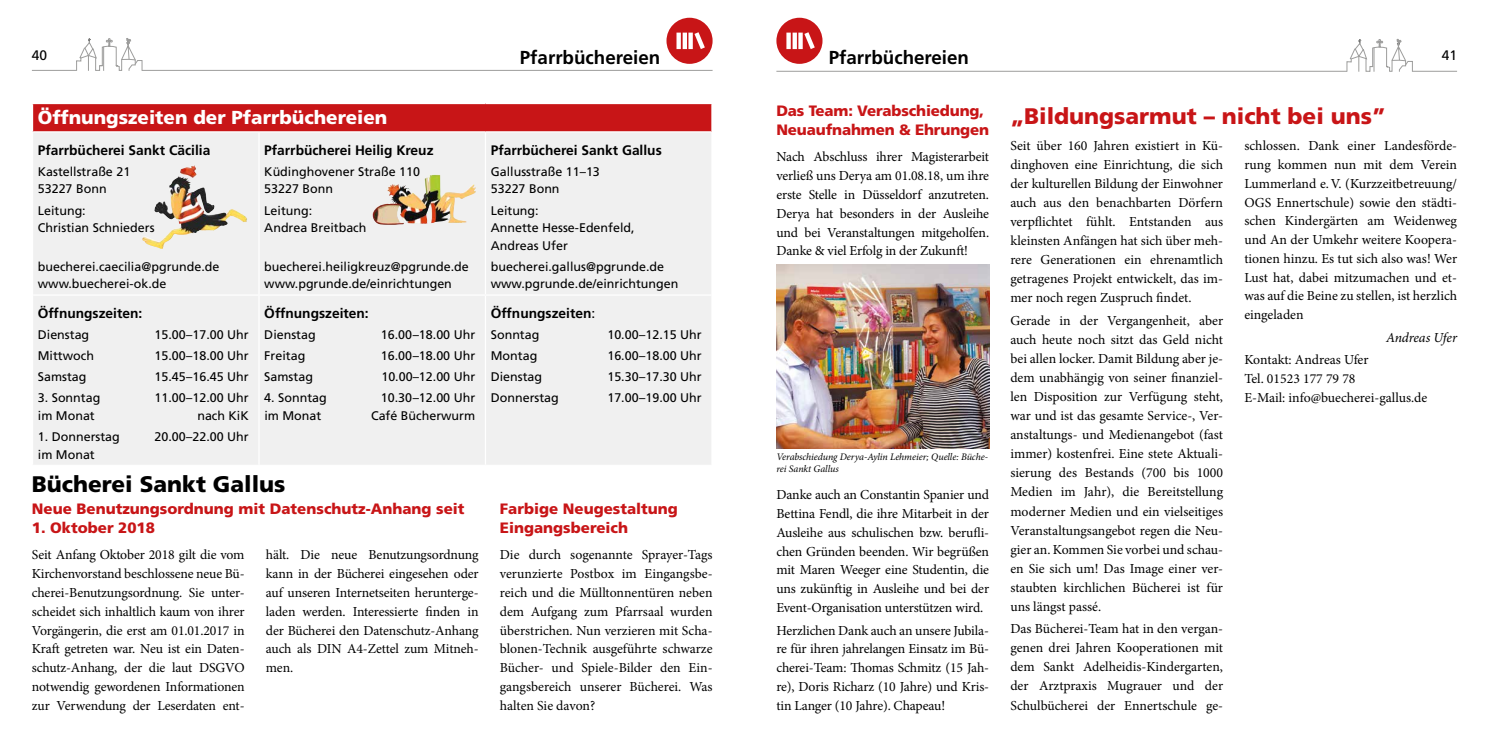
<style>
.page{position:relative;width:1489px;height:745px;background:#fff}
.page>*{position:absolute;margin:0;border:0;box-sizing:border-box;transform-origin:0 0}
.t1{font:900 22.5px "Frutiger";color:#c81517}
.t2{font:900 22.5px "Frutiger";color:#000}
.t3{font:900 18.75px "Frutiger";color:#fff}
.t4{font:700 18.75px "Frutiger";color:#000}
.t5{font:900 15px/18.8px "Frutiger";color:#c81517}
.t6{font:13.75px/18.8px "Minion Pro";letter-spacing:-.005em;color:#000;text-align:justify}
.t7{font:700 13.75px "Frutiger";color:#000}
.t8{font:italic 13.75px "Minion Pro";letter-spacing:-.01em;color:#000}
.t9{font:13.75px "Frutiger";color:#000}
.t10{font:12.5px/17.5px "Frutiger";color:#000}
.t11{font:italic 10px/12px "Minion Pro";letter-spacing:-.005em;color:#000}
.s1{font-weight:400}
</style>
<div class="page">
<img style="left:777px;top:265px;width:212px;height:183px">
<svg style="left:32px;top:18px;width:680px;height:53px"></svg>
<svg style="left:776px;top:18px;width:680px;height:54px"></svg>
<div style="left:33px;top:103px;width:679px;height:29px;background:#c81517"></div>
<div style="left:33px;top:133px;width:678px;height:331px;background:#f0f0f0"></div>
<hr style="left:32px;top:103px;width:227px;height:1px;background:#fff">
<hr style="left:259px;top:103px;width:226px;height:1px;background:#fff">
<hr style="left:485px;top:103px;width:227px;height:1px;background:#fff">
<svg style="left:711px;top:104px;width:1px;height:28px"></svg>
<hr style="left:33px;top:131px;width:226px;height:1px;background:#fff">
<hr style="left:259px;top:131px;width:226px;height:1px;background:#fff">
<hr style="left:258px;top:132px;width:1px;height:162px;background:#fff">
<hr style="left:485px;top:131px;width:226px;height:1px;background:#fff">
<hr style="left:485px;top:132px;width:1px;height:162px;background:#fff">
<hr style="left:33px;top:294px;width:226px;height:1px;background:#fff">
<hr style="left:259px;top:294px;width:226px;height:1px;background:#fff">
<hr style="left:258px;top:295px;width:1px;height:169px;background:#fff">
<hr style="left:485px;top:294px;width:226px;height:1px;background:#fff">
<hr style="left:485px;top:295px;width:1px;height:169px;background:#fff">
<img style="left:387px;top:174px;width:53px;height:26px">
<img style="left:142px;top:165px;width:93px;height:84px">
<p class="t9" style="left:32px;top:47px;width:17px">40</p>
<h2 class="t4" style="left:520px;top:46px;width:142px">Pfarrbüchereien</h2>
<h2 class="t4" style="left:828px;top:46px;width:142px">Pfarrbüchereien</h2>
<p class="t9" style="left:1441px;top:47px;width:17px">41</p>
<h2 class="t3" style="left:38px;top:106px;width:351px">Öffnungszeiten der Pfarrbüchereien</h2>
<p class="t7" style="left:38px;top:141px;width:174px">Pfarrbücherei Sankt Cäcilia</p>
<p class="t10" style="left:38px;top:162px;width:94px">Kastellstraße 21<br>53227 Bonn</p>
<p class="t10" style="left:38px;top:201px;width:118px">Leitung:<br>Christian Schnieders</p>
<p class="t10" style="left:38px;top:257px;width:183px">buecherei.caecilia@pgrunde.de www.buecherei-ok.de</p>
<p class="t7" style="left:264px;top:141px;width:171px">Pfarrbücherei Heilig Kreuz</p>
<p class="t10" style="left:264px;top:162px;width:157px">Küdinghovener Straße 110<br>53227 Bonn</p>
<p class="t10" style="left:264px;top:201px;width:104px">Leitung:<br>Andrea Breitbach</p>
<p class="t10" style="left:264px;top:257px;width:206px">buecherei.heiligkreuz@pgrunde.de www.pgrunde.de/einrichtungen</p>
<p class="t7" style="left:38px;top:305px;width:106px">Öffnungszeiten:</p>
<p class="t10" style="left:38px;top:326px;width:53px">Dienstag</p>
<p class="t10" style="left:154px;top:326px;width:96px">15.00–17.00 Uhr</p>
<p class="t10" style="left:38px;top:347px;width:58px">Mittwoch</p>
<p class="t10" style="left:154px;top:347px;width:96px">15.00–18.00 Uhr</p>
<p class="t10" style="left:38px;top:368px;width:50px">Samstag</p>
<p class="t10" style="left:154px;top:368px;width:96px">15.45–16.45 Uhr</p>
<p class="t10" style="left:38px;top:389px;width:64px">3. Sonntag</p>
<p class="t10" style="left:154px;top:389px;width:96px">11.00–12.00 Uhr</p>
<p class="t10" style="left:38px;top:406px;width:58px">im Monat</p>
<p class="t10" style="left:197px;top:406px;width:53px">nach KiK</p>
<p class="t10" style="left:38px;top:427px;width:83px">1. Donnerstag</p>
<p class="t10" style="left:154px;top:427px;width:96px">20.00–22.00 Uhr</p>
<p class="t10" style="left:38px;top:445px;width:58px">im Monat</p>
<p class="t7" style="left:264px;top:305px;width:106px">Öffnungszeiten:</p>
<p class="t10" style="left:264px;top:326px;width:53px">Dienstag</p>
<p class="t10" style="left:381px;top:326px;width:96px">16.00–18.00 Uhr</p>
<p class="t10" style="left:264px;top:347px;width:42px">Freitag</p>
<p class="t10" style="left:381px;top:347px;width:96px">16.00–18.00 Uhr</p>
<p class="t10" style="left:264px;top:368px;width:50px">Samstag</p>
<p class="t10" style="left:381px;top:368px;width:95px">10.00–12.00 Uhr</p>
<p class="t10" style="left:264px;top:389px;width:64px">4. Sonntag</p>
<p class="t10" style="left:381px;top:389px;width:96px">10.30–12.00 Uhr</p>
<p class="t10" style="left:264px;top:406px;width:58px">im Monat</p>
<p class="t10" style="left:371px;top:406px;width:106px">Café Bücherwurm</p>
<h1 class="t2" style="left:32px;top:470px;width:255px">Bücherei Sankt Gallus</h1>
<p class="t5" style="left:32px;top:499px;width:434px">Neue Benutzungsordnung mit Datenschutz-Anhang seit</p>
<p class="t5" style="left:32px;top:518px;width:125px">1. Oktober 2018</p>
<p class="t6" style="left:32px;top:545px;width:214px">Seit Anfang Oktober 2018 gilt die vom Kirchenvorstand beschlossene neue Bü&shy;cherei-Benutzungsordnung. Sie unter&shy;scheidet sich inhaltlich kaum von ihrer Vorgängerin, die erst am 01.01.2017 in Kraft getreten war. Neu ist ein Daten&shy;schutz-Anhang, der die laut DSGVO notwendig gewordenen Informationen zur Verwendung der Leserdaten ent-</p>
<p class="t6" style="left:266px;top:545px;width:214px">hält. Die neue Benutzungsordnung kann in der Bücherei eingesehen oder auf unseren Internetseiten herunterge&shy;laden werden. Interessierte finden in der Bücherei den Datenschutz-Anhang auch als DIN A4-Zettel zum Mitneh&shy;men.</p>
<p class="t7" style="left:491px;top:141px;width:172px">Pfarrbücherei Sankt Gallus</p>
<p class="t10" style="left:491px;top:162px;width:111px">Gallusstraße 11–13<br>53227 Bonn</p>
<p class="t10" style="left:491px;top:201px;width:145px">Leitung:<br>Annette Hesse-Edenfeld,<br>Andreas Ufer</p>
<p class="t10" style="left:491px;top:257px;width:189px">buecherei.gallus@pgrunde.de www.pgrunde.de/einrichtungen</p>
<p class="t7" style="left:491px;top:305px;width:106px">Öffnungszeiten<span class="s1">:</span></p>
<p class="t10" style="left:491px;top:326px;width:50px">Sonntag</p>
<p class="t10" style="left:607px;top:326px;width:96px">10.00–12.15 Uhr</p>
<p class="t10" style="left:491px;top:347px;width:48px">Montag</p>
<p class="t10" style="left:607px;top:347px;width:96px">16.00–18.00 Uhr</p>
<p class="t10" style="left:491px;top:368px;width:53px">Dienstag</p>
<p class="t10" style="left:607px;top:368px;width:96px">15.30–17.30 Uhr</p>
<p class="t10" style="left:491px;top:389px;width:70px">Donnerstag</p>
<p class="t10" style="left:607px;top:389px;width:96px">17.00–19.00 Uhr</p>
<p class="t5" style="left:500px;top:499px;width:180px">Farbige Neugestaltung<br>Eingangsbereich</p>
<p class="t6" style="left:500px;top:545px;width:214px">Die durch sogenannte Sprayer-Tags verunzierte Postbox im Eingangsbe&shy;reich und die Mülltonnentüren neben dem Aufgang zum Pfarrsaal wurden überstrichen. Nun verzieren mit Scha&shy;blonen-Technik ausgeführte schwarze Bücher- und Spiele-Bilder den Ein&shy;gangsbereich unserer Bücherei. Was halten Sie davon?</p>
<p class="t5" style="left:776px;top:101px;width:214px">Das Team: Verabschiedung,<br>Neuaufnahmen &amp; Ehrungen</p>
<p class="t6" style="left:776px;top:148px;width:214px">Nach Abschluss ihrer Magisterarbeit verließ uns Derya am 01.08.18, um ihre erste Stelle in Düsseldorf anzutreten.<br>Derya hat besonders in der Ausleihe und bei Veranstaltungen mitgeholfen.<br>Danke &amp; viel Erfolg in der Zukunft!</p>
<p class="t11" style="left:776px;top:450px;width:213px">Verabschiedung Derya-Aylin Lehmeier; Quelle: Büche&shy;rei Sankt Gallus</p>
<p class="t6" style="left:776px;top:485px;width:214px">Danke auch an Constantin Spanier und Bettina Fendl, die ihre Mitarbeit in der Ausleihe aus schulischen bzw. berufli&shy;chen Gründen beenden. Wir begrüßen mit Maren Weeger eine Studentin, die uns zukünftig in Ausleihe und bei der Event-Organisation unterstützen wird.</p>
<p class="t6" style="left:776px;top:620px;width:214px">Herzlichen Dank auch an unsere Jubila&shy;re für ihren jahrelangen Einsatz im Bü&shy;cherei-Team: Thomas Schmitz (15 Jah&shy;re), Doris Richarz (10 Jahre) und Kris&shy;tin Langer (10 Jahre). Chapeau!</p>
<h1 class="t1" style="left:1010px;top:102px;width:377px">„Bildungsarmut – nicht bei uns”</h1>
<p class="t6" style="left:1010px;top:136px;width:214px">Seit über 160 Jahren existiert in Kü&shy;dinghoven eine Einrichtung, die sich der kulturellen Bildung der Einwohner auch aus den benachbarten Dörfern verpflichtet fühlt. Entstanden aus kleinsten Anfängen hat sich über meh&shy;rere Generationen ein ehrenamtlich getragenes Projekt entwickelt, das im&shy;mer noch regen Zuspruch findet.</p>
<p class="t6" style="left:1010px;top:311px;width:214px">Gerade in der Vergangenheit, aber auch heute noch sitzt das Geld nicht bei allen locker. Damit Bildung aber je&shy;dem unabhängig von seiner finanziel&shy;len Disposition zur Verfügung steht, war und ist das gesamte Service-, Ver&shy;anstaltungs- und Medienangebot (fast immer) kostenfrei. Eine stete Aktuali&shy;sierung des Bestands (700 bis 1000<br>Medien im Jahr), die Bereitstellung moderner Medien und ein vielseitiges Veranstaltungsangebot regen die Neu&shy;gier an. Kommen Sie vorbei und schau&shy;en Sie sich um! Das Image einer ver&shy;staubten kirchlichen Bücherei ist für uns längst passé.</p>
<p class="t6" style="left:1010px;top:619px;width:214px">Das Bücherei-Team hat in den vergan&shy;genen drei Jahren Kooperationen mit dem Sankt Adelheidis-Kindergarten, der Arztpraxis Mugrauer und der Schulbücherei der Ennertschule ge-</p>
<p class="t6" style="left:1244px;top:136px;width:214px">schlossen. Dank einer Landesförde&shy;rung kommen nun mit dem Verein Lummerland e.V. (Kurzzeitbetreuung/ OGS Ennertschule) sowie den städti&shy;schen Kindergärten am Weidenweg und An der Umkehr weitere Koopera&shy;tionen hinzu. Es tut sich also was! Wer Lust hat, dabei mitzumachen und et&shy;was auf die Beine zu stellen, ist herzlich eingeladen</p>
<p class="t8" style="left:1385px;top:328px;width:73px">Andreas Ufer</p>
<p class="t6" style="left:1244px;top:350px;width:184px;text-align:left">Kontakt: Andreas Ufer<br>Tel. 01523 177 79 78<br>E-Mail: info@buecherei-gallus.de</p>
</div>
